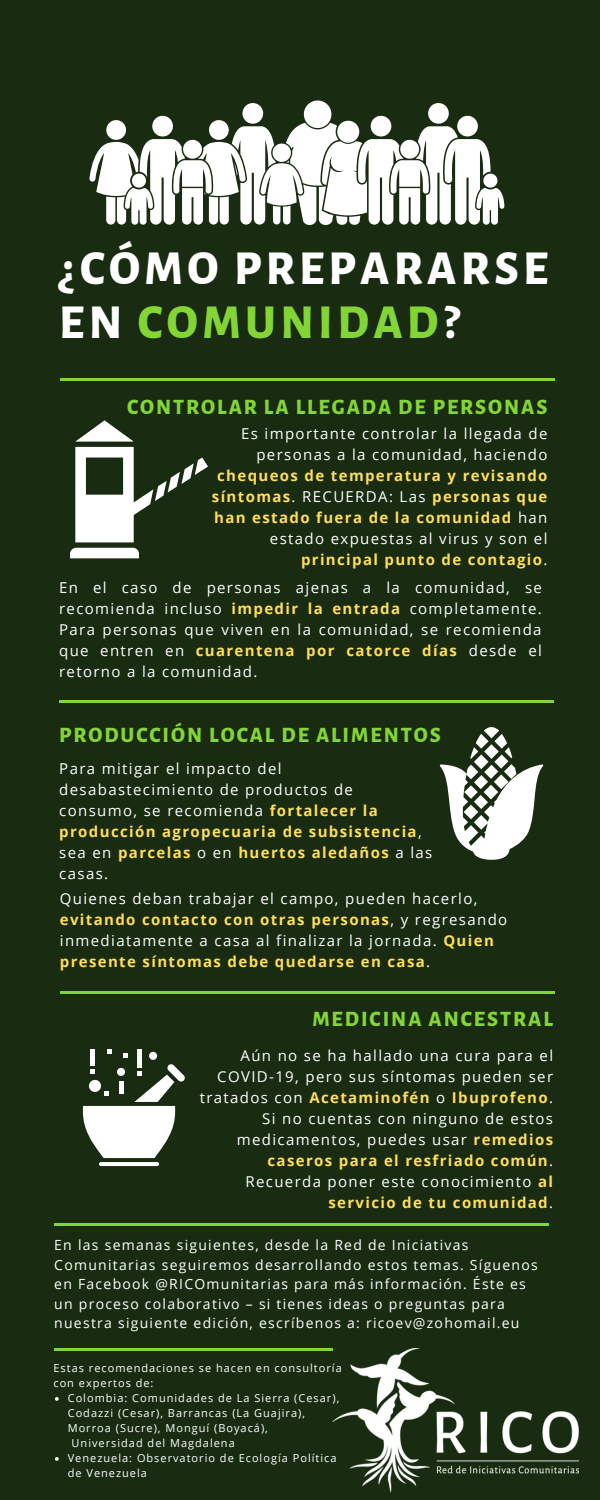
<style>
.page{position:relative;width:600px;height:1500px;background:#192b11}
.page>*{position:absolute;margin:0;border:0;box-sizing:border-box;transform-origin:0 0}
.t1{font:800 48px/54px "Alegreya Sans";letter-spacing:.09em;color:#fff}
.t2{font:800 21.6px "Alegreya Sans";letter-spacing:.09em;color:#83d536}
.t3{font:15px/21px "Open Sans";letter-spacing:.09em;color:#fff;text-align:right}
.t4{font:700 15px/21px "Open Sans";letter-spacing:.09em;color:#ffde59;text-align:right}
.t5{font:14px/19.5px "Open Sans";letter-spacing:.09em;color:#fff}
.t6{font:11px/15px "Open Sans";letter-spacing:.09em;color:#fff}
.s1{color:#83d536}
.s2{font-weight:400;color:#fff}
.s3{font-weight:700;color:#ffde59}
</style>
<div class="page">
<hr style="left:60px;top:379px;width:494px;height:2px;background:#83d536">
<svg style="left:89px;top:101px;width:415px;height:124px"></svg>
<svg style="left:70px;top:548px;width:69px;height:10px"></svg>
<svg style="left:75px;top:420px;width:133px;height:122px"></svg>
<hr style="left:60px;top:991px;width:494px;height:2px;background:#83d536">
<svg style="left:99px;top:1162px;width:60px;height:4px"></svg>
<svg style="left:83px;top:1050px;width:102px;height:108px"></svg>
<svg style="left:440px;top:727px;width:103px;height:133px"></svg>
<hr style="left:59px;top:700px;width:494px;height:2px;background:#83d536">
<hr style="left:54px;top:1223px;width:495px;height:3px;background:#83d536">
<hr style="left:54px;top:1348px;width:279px;height:2px;background:#83d536">
<svg style="left:55px;top:1397px;width:4px;height:4px"></svg>
<svg style="left:55px;top:1457px;width:4px;height:4px"></svg>
<img style="left:333px;top:1348px;width:246px;height:144px">
<h1 class="t1" style="left:59px;top:242px;width:490px">¿CÓMO PREPARARSE<br>EN <span class="s1">COMUNIDAD</span>?</h1>
<h2 class="t2" style="left:127px;top:394px;width:422px">CONTROLAR LA LLEGADA DE PERSONAS</h2>
<p class="t3" style="left:241px;top:423px;width:308px">Es importante controlar la llegada de personas a la comunidad, haciendo</p>
<p class="t4" style="left:212px;top:465px;width:337px">chequeos de temperatura y revisando síntomas<span class="s2">. RECUERDA: Las</span> personas que han estado fuera de la comunidad <span class="s2">han estado expuestas al virus y son el </span>principal punto de contagio<span class="s2">.</span></p>
<p class="t3" style="left:59px;top:577px;width:484px;text-align:justify">En el caso de personas ajenas a la comunidad, se recomienda incluso <span class="s3">impedir la entrada</span> completamente.<br>Para personas que viven en la comunidad, se recomienda que entren en <span class="s3">cuarentena por catorce días</span> desde el retorno a la comunidad.</p>
<h2 class="t2" style="left:59px;top:722px;width:383px">PRODUCCIÓN LOCAL DE ALIMENTOS</h2>
<p class="t3" style="left:59px;top:757px;width:375px;text-align:left">Para mitigar el impacto del desabastecimiento de productos de consumo, se recomienda <span class="s3">fortalecer la producción agropecuaria de subsistencia</span>, sea en <span class="s3">parcelas</span> o en <span class="s3">huertos aledaños</span> a las casas.</p>
<p class="t3" style="left:60px;top:887px;width:449px;text-align:left">Quienes deban trabajar el campo, pueden hacerlo, <span class="s3">evitando contacto con otras personas</span>, y regresando inmediatamente a casa al finalizar la jornada. <span class="s3">Quien presente síntomas debe quedarse en casa</span>.</p>
<h2 class="t2" style="left:312px;top:1007px;width:242px">MEDICINA ANCESTRAL</h2>
<p class="t3" style="left:200px;top:1044px;width:355px">Aún no se ha hallado una cura para el COVID-19, pero sus síntomas pueden ser tratados con <span class="s3">Acetaminofén</span> o <span class="s3">Ibuprofeno</span>.<br>Si no cuentas con ninguno de estos medicamentos, puedes usar <span class="s3">remedios caseros para el resfriado común</span>.<br>Recuerda poner este conocimiento <span class="s3">al servicio de tu comunidad</span>.</p>
<p class="t5" style="left:54px;top:1235px;width:485px">En las semanas siguientes, desde la Red de Iniciativas Comunitarias seguiremos desarrollando estos temas. Síguenos en Facebook @RICOmunitarias para más información. Éste es un proceso colaborativo – si tienes ideas o preguntas para nuestra siguiente edición, escríbenos a: ricoev@zohomail.eu</p>
<p class="t6" style="left:53px;top:1361px;width:290px">Estas recomendaciones se hacen en consultoría con expertos de:</p>
<p class="t6" style="left:68px;top:1391px;width:273px">Colombia: Comunidades de La Sierra (Cesar),</p>
<p class="t6" style="left:68px;top:1406px;width:239px">Codazzi (Cesar), Barrancas (La Guajira),</p>
<p class="t6" style="left:68px;top:1421px;width:202px">Morroa (Sucre), Monguí (Boyacá),</p>
<p class="t6" style="left:72px;top:1436px;width:165px">Universidad del Magdalena</p>
<p class="t6" style="left:68px;top:1451px;width:270px">Venezuela: Observatorio de Ecología Política</p>
<p class="t6" style="left:68px;top:1466px;width:81px">de Venezuela</p>
</div>
